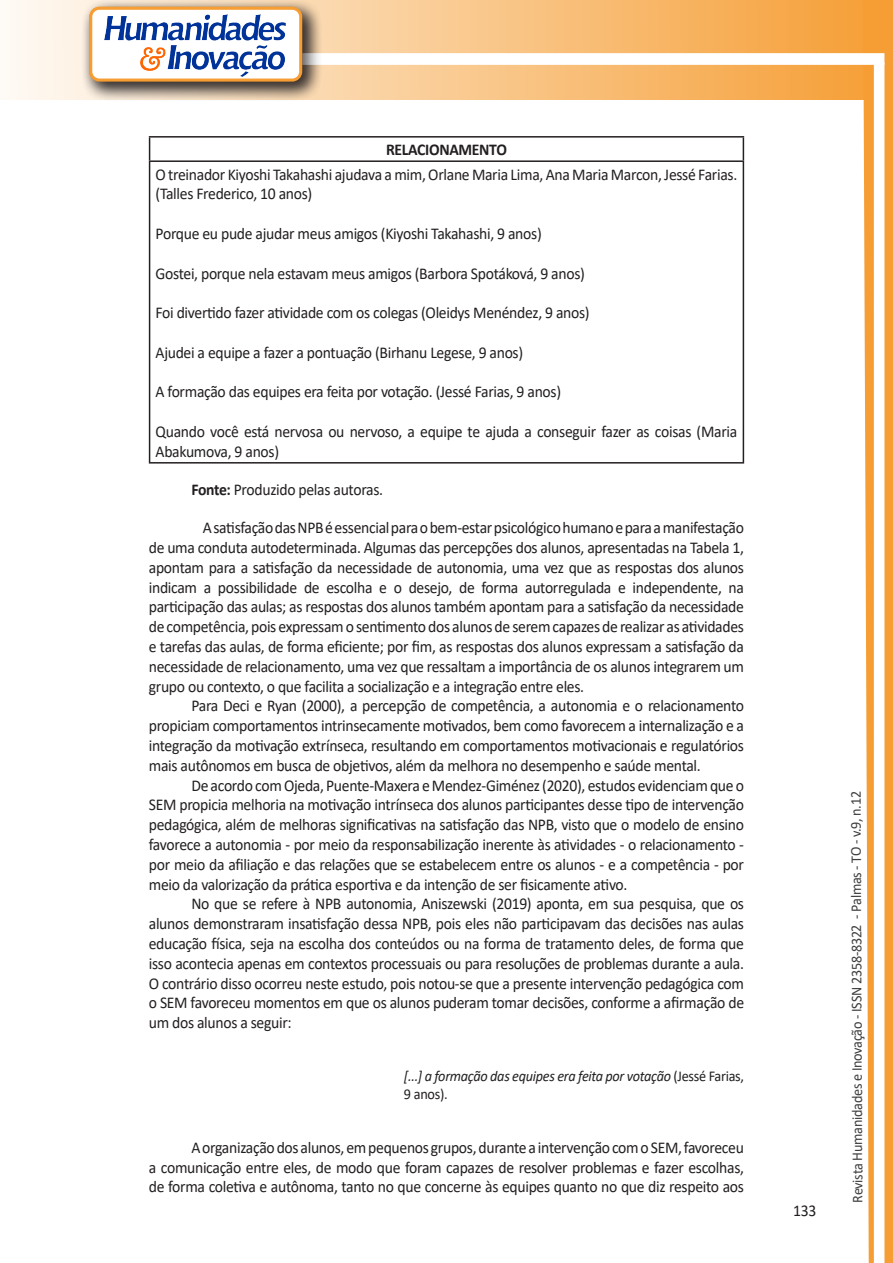
<style>
.page{position:relative;width:893px;height:1263px;background:#fff}
.page>*{position:absolute;margin:0;border:0;box-sizing:border-box;transform-origin:0 0}
.texto{font:16.5px/19.8px "Calibri";letter-spacing:-.02em;color:#231f20;text-align:justify;scale:.95 1}
.texto-2{font:700 16.5px "Calibri";letter-spacing:-.02em;color:#231f20;scale:.95 1}
.citacao{font:italic 15px/18px "Calibri";letter-spacing:-.02em;color:#231f20;scale:.95 1}
.t1{font:15px "Calibri";letter-spacing:-.025em;color:#3e3e3f;scale:.95 1}
.s1{font-weight:700}
.s2{font-style:normal}
</style>
<div class="page">
<svg style="left:5px;top:0;width:858px;height:100px;background:#f9c484"></svg>
<div style="left:302px;top:53px;width:582px;height:12px;background:#fff;border:2px solid #fff"></div>
<svg style="left:863px;top:0;width:30px;height:1263px"></svg>
<div style="left:81px;top:0;width:241px;height:102px;background:#231f20;opacity:.75"></div>
<div style="left:91px;top:8px;width:210px;height:72px;background:#fff;border-radius:9px"></div>
<img style="left:104px;top:14px;width:181px;height:62px">
<div style="left:89px;top:7px;width:213px;height:75px;border:3px solid #f69e34;border-radius:9px"></div>
<hr style="left:149px;top:136px;width:595px;height:2px;background:#231f20">
<svg style="left:149px;top:138px;width:1px;height:22px"></svg>
<svg style="left:743px;top:138px;width:1px;height:22px"></svg>
<hr style="left:149px;top:160px;width:595px;height:2px;background:#231f20">
<hr style="left:149px;top:162px;width:1px;height:300px;background:#231f20">
<hr style="left:743px;top:162px;width:1px;height:300px;background:#231f20">
<hr style="left:149px;top:462px;width:595px;height:2px;background:#231f20">
<p class="texto-2" style="left:386px;top:138px;width:129px">RELACIONAMENTO</p>
<p class="texto" style="left:156px;top:164px;width:614px">O treinador Kiyoshi Takahashi ajudava a mim, Orlane Maria Lima, Ana Maria Marcon, Jessé Farias. (Talles Frederico, 10 anos)</p>
<p class="texto" style="left:156px;top:223px;width:408px">Porque eu pude ajudar meus amigos (Kiyoshi Takahashi, 9 anos)</p>
<p class="texto" style="left:156px;top:263px;width:453px">Gostei, porque nela estavam meus amigos (Barbora Spotáková, 9 anos)</p>
<p class="texto" style="left:156px;top:302px;width:458px">Foi divertido fazer atividade com os colegas (Oleidys Menéndez, 9 anos)</p>
<p class="texto" style="left:156px;top:342px;width:388px">Ajudei a equipe a fazer a pontuação (Birhanu Legese, 9 anos)</p>
<p class="texto" style="left:156px;top:382px;width:428px">A formação das equipes era feita por votação. (Jessé Farias, 9 anos)</p>
<p class="texto" style="left:156px;top:421px;width:614px">Quando você está nervosa ou nervoso, a equipe te ajuda a conseguir fazer as coisas (Maria<br>Abakumova, 9 anos)</p>
<p class="texto" style="left:191px;top:480px;width:203px"><span class="s1">Fonte:</span> Produzido pelas autoras.</p>
<p class="texto" style="left:149px;top:517px;width:628px;text-indent:54px">A satisfação das NPB é essencial para o bem-estar psicológico humano e para a manifestação de uma conduta autodeterminada. Algumas das percepções dos alunos, apresentadas na Tabela 1, apontam para a satisfação da necessidade de autonomia, uma vez que as respostas dos alunos indicam a possibilidade de escolha e o desejo, de forma autorregulada e independente, na participação das aulas; as respostas dos alunos também apontam para a satisfação da necessidade de competência, pois expressam o sentimento dos alunos de serem capazes de realizar as atividades e tarefas das aulas, de forma eficiente; por fim, as respostas dos alunos expressam a satisfação da necessidade de relacionamento, uma vez que ressaltam a importância de os alunos integrarem um grupo ou contexto, o que facilita a socialização e a integração entre eles.</p>
<p class="texto" style="left:149px;top:696px;width:628px;text-indent:43px">Para Deci e Ryan (2000), a percepção de competência, a autonomia e o relacionamento propiciam comportamentos intrinsecamente motivados, bem como favorecem a internalização e a integração da motivação extrínseca, resultando em comportamentos motivacionais e regulatórios mais autônomos em busca de objetivos, além da melhora no desempenho e saúde mental.</p>
<p class="texto" style="left:149px;top:775px;width:628px;text-indent:43px">De acordo com Ojeda, Puente-Maxera e Mendez-Giménez (2020), estudos evidenciam que o SEM propicia melhoria na motivação intrínseca dos alunos participantes desse tipo de intervenção pedagógica, além de melhoras significativas na satisfação das NPB, visto que o modelo de ensino favorece a autonomia - por meio da responsabilização inerente às atividades - o relacionamento - por meio da afiliação e das relações que se estabelecem entre os alunos - e a competência - por meio da valorização da prática esportiva e da intenção de ser fisicamente ativo.</p>
<p class="texto" style="left:149px;top:894px;width:628px;text-indent:43px">No que se refere à NPB autonomia, Aniszewski (2019) aponta, em sua pesquisa, que os alunos demonstraram insatisfação dessa NPB, pois eles não participavam das decisões nas aulas educação física, seja na escolha dos conteúdos ou na forma de tratamento deles, de forma que isso acontecia apenas em contextos processuais ou para resoluções de problemas durante a aula.<br>O contrário disso ocorreu neste estudo, pois notou-se que a presente intervenção pedagógica com o SEM favoreceu momentos em que os alunos puderam tomar decisões, conforme a afirmação de um dos alunos a seguir:</p>
<p class="citacao" style="left:404px;top:1066px;width:360px">[...] a formação das equipes era feita por votação <span class="s2">(Jessé Farias,<br>9 anos).</span></p>
<p class="texto" style="left:149px;top:1137px;width:628px;text-indent:43px">A organização dos alunos, em pequenos grupos, durante a intervenção com o SEM, favoreceu a comunicação entre eles, de modo que foram capazes de resolver problemas e fazer escolhas, de forma coletiva e autônoma, tanto no que concerne às equipes quanto no que diz respeito aos</p>
<p class="texto" style="left:793px;top:1200px;width:26px">133</p>
<p class="t1" style="left:846px;top:1203px;width:435px;rotate:-90deg">Revista Humanidades e Inovação - ISSN 2358-8322 - Palmas - TO - v.9, n.12</p>
</div>
